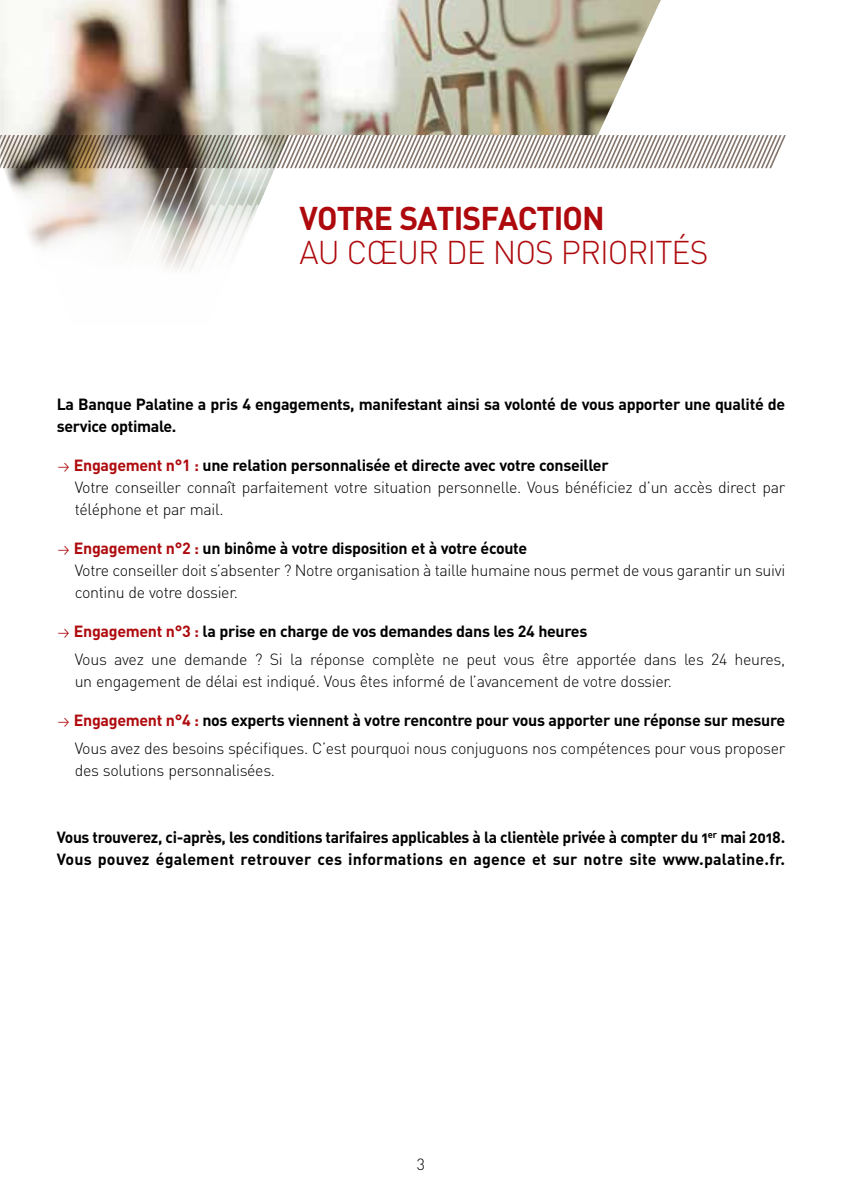
<style>
.page{position:relative;width:842px;height:1191px;background:#fff}
.page>*{position:absolute;margin:0;border:0;box-sizing:border-box;transform-origin:0 0}
.t1{font:300 32.6px "DIN";letter-spacing:-.03em;color:#ae0a0d}
.t2{font:700 32.6px "DIN";letter-spacing:-.03em;color:#ae0a0d}
.t3{font:300 16px/22px "DIN";letter-spacing:-.02em;color:#000}
.t4{font:16px/22px "DIN Bold Alternate";letter-spacing:-.02em;color:#000}
.t5{font:700 16px/22px "DIN";letter-spacing:-.02em;color:#000}
.s1{font-weight:700;color:#ae0a0d}
.s2{font-weight:700}
</style>
<div class="page">
<img style="left:0;top:0;width:661px;height:135px">
<svg style="left:0;top:135px;width:786px;height:135px"></svg>
<h1 class="t2" style="left:300px;top:197px;width:307px">VOTRE SATISFACTION</h1>
<h1 class="t1" style="left:300px;top:232px;width:410px">AU CŒUR DE NOS PRIORITÉS</h1>
<p class="t5" style="left:57px;top:393px;width:730px">La Banque Palatine a pris 4 engagements, manifestant ainsi sa volonté de vous apporter une qualité de service optimale.</p>
<p class="t3" style="left:74px;top:454px;width:713px"><span class="s1">Engagement n°1 :</span> <span class="s2">une relation personnalisée et directe avec votre conseiller<br></span>Votre conseiller connaît parfaitement votre situation personnelle. Vous bénéficiez d’un accès direct par téléphone et par mail.</p>
<p class="t3" style="left:74px;top:537px;width:713px"><span class="s1">Engagement n°2 :</span> <span class="s2">un binôme à votre disposition et à votre écoute<br></span>Votre conseiller doit s’absenter ? Notre organisation à taille humaine nous permet de vous garantir un suivi continu de votre dossier.</p>
<p class="t3" style="left:74px;top:617px;width:713px;line-height:27.6px"><span class="s1">Engagement n°3 :</span> <span class="s2">la prise en charge de vos demandes dans les 24 heures<br></span>Vous avez une demande ? Si la réponse complète ne peut vous être apportée dans les 24 heures,</p>
<p class="t3" style="left:75px;top:670px;width:599px">un engagement de délai est indiqué. Vous êtes informé de l’avancement de votre dossier.</p>
<p class="t3" style="left:74px;top:706px;width:713px;line-height:27.6px"><span class="s1">Engagement n°4 :</span> <span class="s2">nos experts viennent à votre rencontre pour vous apporter une réponse sur mesure<br></span>Vous avez des besoins spécifiques. C’est pourquoi nous conjuguons nos compétences pour vous proposer</p>
<p class="t3" style="left:75px;top:759px;width:202px">des solutions personnalisées.</p>
<p class="t4" style="left:57px;top:825px;width:730px">Vous trouverez, ci-après, les conditions tarifaires applicables à la clientèle privée à compter du 1<sup>er</sup> mai 2018.<br>Vous pouvez également retrouver ces informations en agence et sur notre site www.palatine.fr.</p>
<p class="t3" style="left:417px;top:1153px;width:10px">3</p>
</div>
